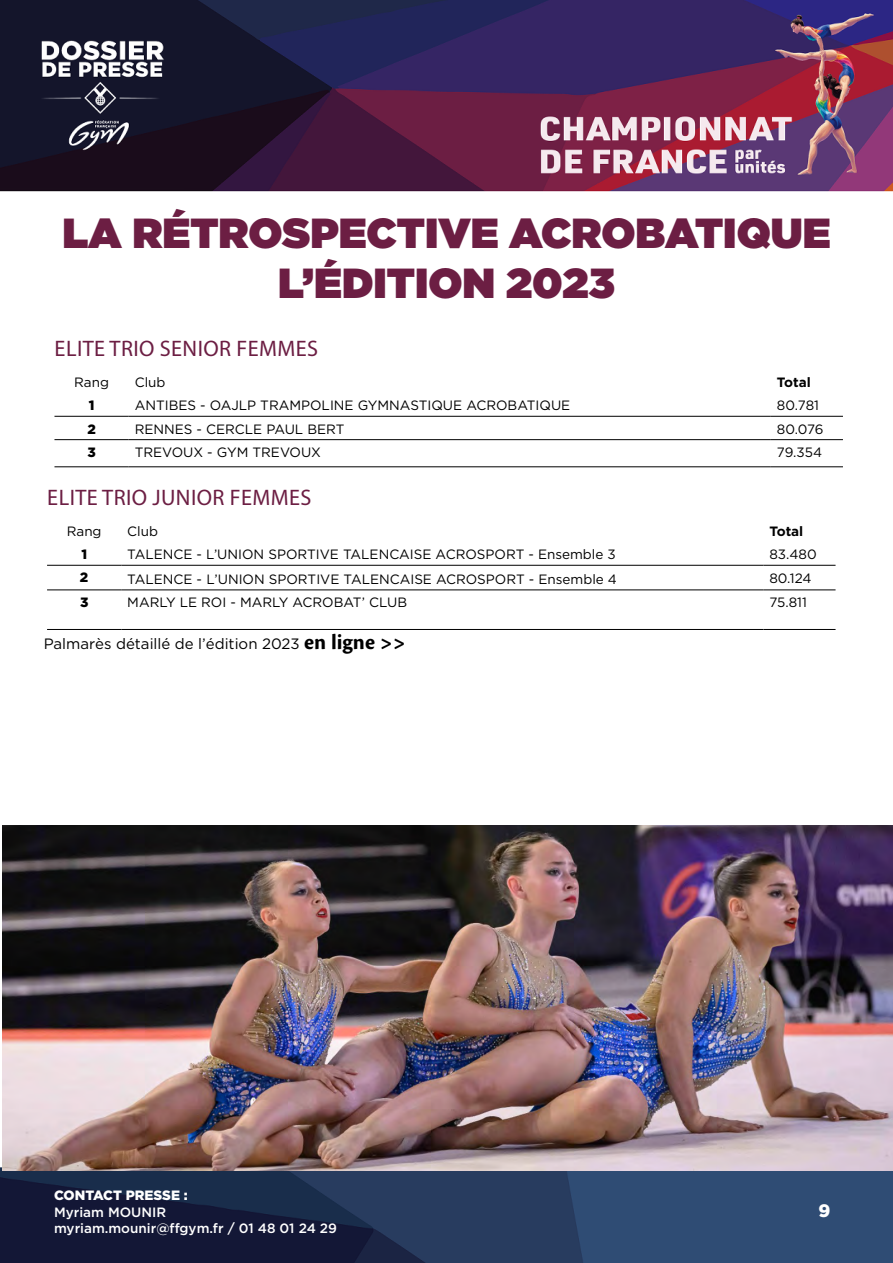
<style>
.page{position:relative;width:893px;height:1263px;background:#fff}
.page>*{position:absolute;margin:0;border:0;box-sizing:border-box;transform-origin:0 0}
.t1{font:900 42px/50.4px "Gotham HTF";color:#6c1e43;text-align:center}
.t2{font:22.5px "Myriad Pro";letter-spacing:.02em;color:#6c1e43}
.t3{font:900 18px "Gotham HTF";color:#fff}
.t4{font:15px "Gotham HTF";color:#000}
.t5{font:13.5px "Gotham HTF";color:#000}
.t6{font:500 13.5px/16.2px "Gotham HTF";color:#fff}
.t7{font:900 13.5px "Gotham HTF";color:#fff}
.t8{font:700 13.5px "Gotham HTF";color:#000}
.t9{font:900 13.5px "Gotham HTF";color:#000}
.s1{font-family:"Cronos Pro";font-weight:700;font-size:22.5px}
</style>
<div class="page">
<img style="left:0;top:0;width:893px;height:1263px">
<hr style="left:54px;top:416px;width:75px;height:1px;background:#000">
<hr style="left:129px;top:416px;width:642px;height:1px;background:#000">
<hr style="left:771px;top:416px;width:72px;height:1px;background:#000">
<hr style="left:54px;top:439px;width:75px;height:1px;background:#000">
<hr style="left:129px;top:439px;width:642px;height:1px;background:#000">
<hr style="left:771px;top:439px;width:72px;height:1px;background:#000">
<hr style="left:54px;top:466px;width:75px;height:1px;background:#000">
<hr style="left:129px;top:466px;width:642px;height:1px;background:#000">
<hr style="left:771px;top:466px;width:72px;height:1px;background:#000">
<hr style="left:47px;top:565px;width:74px;height:1px;background:#000">
<hr style="left:121px;top:565px;width:642px;height:1px;background:#000">
<hr style="left:763px;top:565px;width:72px;height:1px;background:#000">
<hr style="left:47px;top:589px;width:74px;height:1px;background:#000">
<hr style="left:121px;top:589px;width:642px;height:1px;background:#000">
<hr style="left:763px;top:589px;width:72px;height:1px;background:#000">
<hr style="left:47px;top:629px;width:74px;height:1px;background:#000">
<hr style="left:121px;top:629px;width:642px;height:1px;background:#000">
<hr style="left:763px;top:629px;width:72px;height:1px;background:#000">
<img style="left:2px;top:825px;width:891px;height:346px">
<h1 class="t1" style="left:62px;top:207px;width:770px">LA RÉTROSPECTIVE ACROBATIQUE<br>L’ÉDITION 2023</h1>
<h2 class="t2" style="left:55px;top:334px;width:265px">ELITE TRIO SENIOR FEMMES</h2>
<p class="t5" style="left:74px;top:375px;width:36px">Rang</p>
<p class="t5" style="left:135px;top:375px;width:32px">Club</p>
<p class="t8" style="left:777px;top:374px;width:35px">Total</p>
<p class="t9" style="left:89px;top:398px;width:7px">1</p>
<p class="t5" style="left:135px;top:398px;width:437px">ANTIBES - OAJLP TRAMPOLINE GYMNASTIQUE ACROBATIQUE</p>
<p class="t5" style="left:777px;top:398px;width:44px">80.781</p>
<p class="t9" style="left:87px;top:421px;width:10px">2</p>
<p class="t5" style="left:135px;top:421px;width:211px">RENNES - CERCLE PAUL BERT</p>
<p class="t5" style="left:777px;top:421px;width:48px">80.076</p>
<p class="t9" style="left:87px;top:444px;width:10px">3</p>
<p class="t5" style="left:135px;top:445px;width:188px">TREVOUX - GYM TREVOUX</p>
<p class="t5" style="left:777px;top:445px;width:47px">79.354</p>
<h2 class="t2" style="left:47px;top:483px;width:266px">ELITE TRIO JUNIOR FEMMES</h2>
<p class="t5" style="left:67px;top:524px;width:36px">Rang</p>
<p class="t5" style="left:127px;top:524px;width:32px">Club</p>
<p class="t8" style="left:769px;top:523px;width:35px">Total</p>
<p class="t9" style="left:81px;top:546px;width:7px">1</p>
<p class="t5" style="left:127px;top:547px;width:490px">TALENCE - L’UNION SPORTIVE TALENCAISE ACROSPORT - Ensemble 3</p>
<p class="t5" style="left:769px;top:547px;width:49px">83.480</p>
<p class="t9" style="left:80px;top:569px;width:10px">2</p>
<p class="t5" style="left:127px;top:572px;width:491px">TALENCE - L’UNION SPORTIVE TALENCAISE ACROSPORT - Ensemble 4</p>
<p class="t5" style="left:769px;top:570px;width:44px">80.124</p>
<p class="t9" style="left:80px;top:594px;width:10px">3</p>
<p class="t5" style="left:127px;top:595px;width:281px">MARLY LE ROI - MARLY ACROBAT’ CLUB</p>
<p class="t5" style="left:769px;top:595px;width:39px">75.811</p>
<p class="t4" style="left:44px;top:635px;width:364px">Palmarès détaillé de l’édition 2023 <span class="s1">en ligne &gt;&gt;</span></p>
<p class="t7" style="left:54px;top:1188px;width:135px">CONTACT PRESSE :</p>
<p class="t6" style="left:54px;top:1203px;width:285px">Myriam MOUNIR myriam.mounir@ffgym.fr / 01 48 01 24 29</p>
<h3 class="t3" style="left:819px;top:1200px;width:13px">9</h3>
</div>
